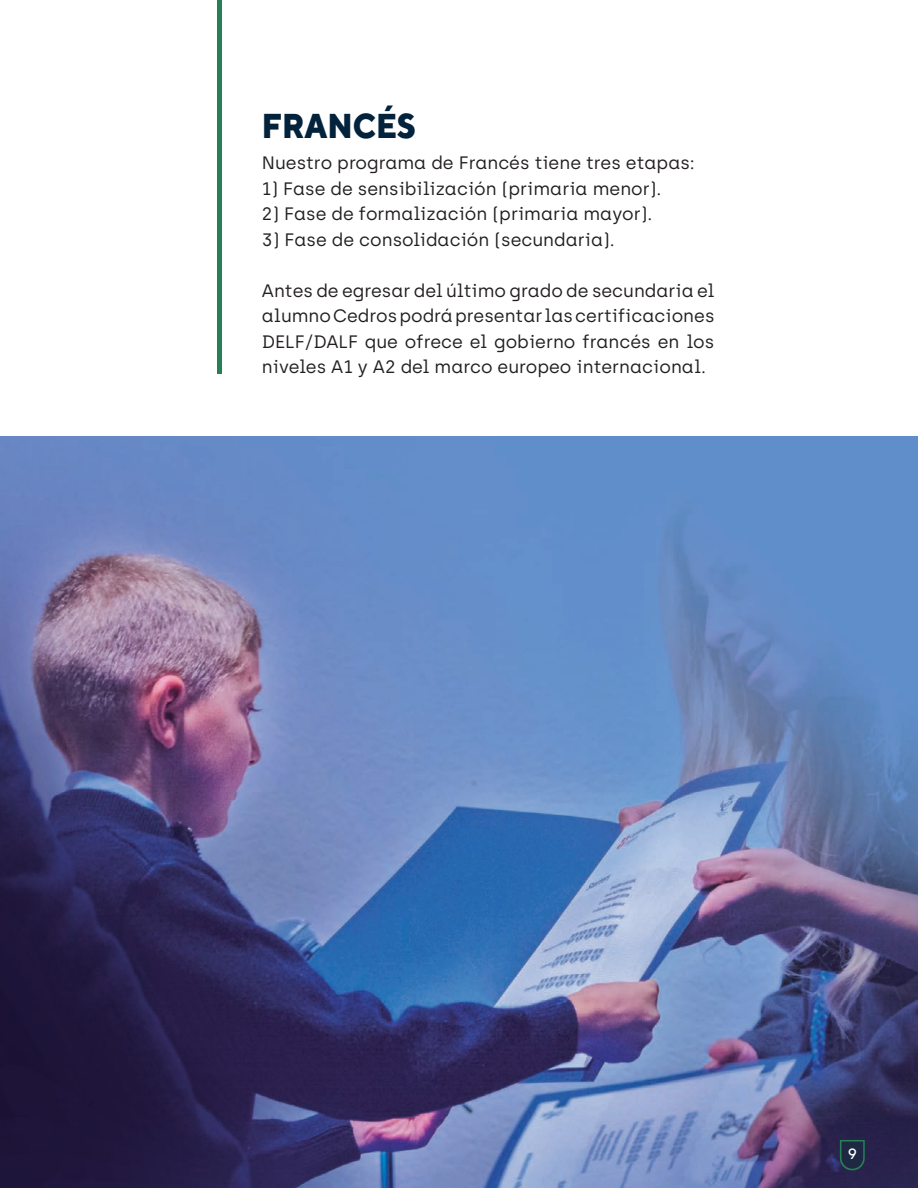
<style>
.page{position:relative;width:918px;height:1188px;background:#fff}
.page>*{position:absolute;margin:0;border:0;box-sizing:border-box;transform-origin:0 0}
.t1{font:800 34.5px "TT Norms";color:#03223b;scale:.9 1}
.t2{font:18px/25.5px "Archia";color:#231f20;text-align:justify}
.t3{font:500 15px "TT Norms";color:#fff}
</style>
<div class="page">
<img style="left:0;top:437px;width:918px;height:751px">
<svg style="left:840px;top:1140px;width:25px;height:30px"></svg>
<div style="left:217px;top:0;width:5px;height:373px;background:#258054"></div>
<h1 class="t1" style="left:262px;top:103px;width:172px">FRANCÉS</h1>
<p class="t2" style="left:262px;top:150px;width:434px">Nuestro programa de Francés tiene tres etapas:</p>
<p class="t2" style="left:262px;top:176px;width:401px">1) Fase de sensibilización (primaria menor).</p>
<p class="t2" style="left:262px;top:201px;width:392px">2) Fase de formalización (primaria mayor).</p>
<p class="t2" style="left:262px;top:227px;width:354px">3) Fase de consolidación (secundaria).</p>
<p class="t2" style="left:262px;top:278px;width:454px">Antes de egresar del último grado de secundaria el alumno Cedros podrá presentar las certificaciones DELF/DALF que ofrece el gobierno francés en los niveles A1 y A2 del marco europeo internacional.</p>
<p class="t3" style="left:848px;top:1144px;width:11px">9</p>
</div>
